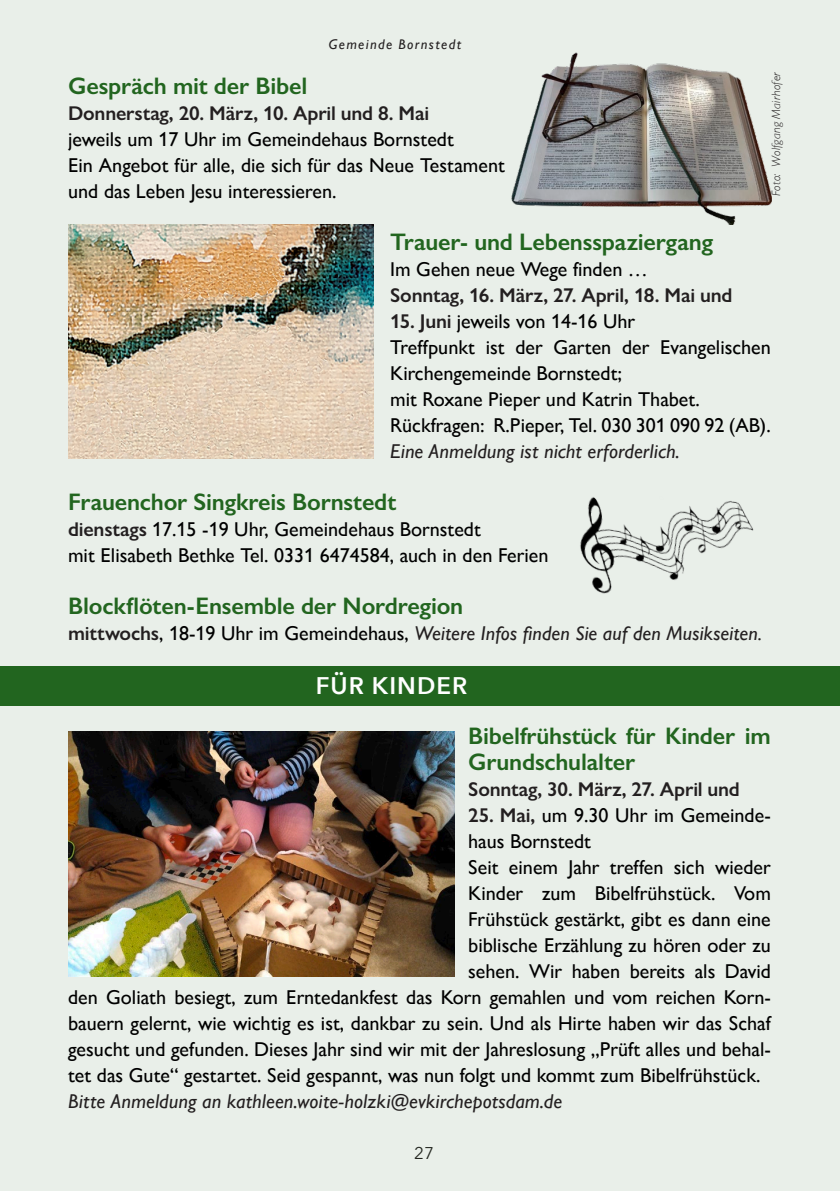
<style>
.page{position:relative;width:840px;height:1191px;background:#fff}
.page>*{position:absolute;margin:0;border:0;box-sizing:border-box;transform-origin:0 0}
.t1{font:600 24px/26px "Gill Sans";letter-spacing:-.005em;color:#22651f}
.t2{font:600 24px "Avenir Next";letter-spacing:.045em;color:#fff}
.t3{font:20px/26px "Gill Sans Nova";color:#000}
.t4{font:600 20px "Gill Sans Nova";letter-spacing:-.01em;color:#231f20}
.t5{font:italic 20px "Gill Sans Nova";letter-spacing:.005em;color:#231f20}
.t6{font:italic 20px "Gill Sans";letter-spacing:.01em;color:#231f20}
.t7{font:17px "Avenir Next";color:#231f20}
.t8{font:italic 14px "Gill Sans Nova";letter-spacing:.1em;color:#231f20}
.t9{font:italic 300 12.2px "Gill Sans";letter-spacing:.025em;color:#231f20}
.s1{font-weight:600;color:#231f20}
.s2{font-family:"Gill Sans Nova";font-weight:600;font-style:normal}
.s3{font-family:"Gill Sans Nova";font-style:normal;color:#000}
</style>
<div class="page">
<div style="left:0;top:0;width:839px;height:1191px;background:#e9efe9"></div>
<img style="left:68px;top:224px;width:305px;height:234px">
<img style="left:511px;top:52px;width:260px;height:172px">
<img style="left:580px;top:497px;width:174px;height:97px">
<div style="left:0;top:666px;width:839px;height:40px;background:#22651f"></div>
<img style="left:68px;top:731px;width:386px;height:245px">
<p class="t8" style="left:329px;top:36px;width:134px">Gemeinde Bornstedt</p>
<p class="t9" style="left:768px;top:196px;width:126px;rotate:-90deg">Foto: Wolfgang Mairhofer</p>
<p class="t1" style="left:68px;top:73px;width:240px">Gespräch mit der Bibel</p>
<p class="t4" style="left:68px;top:101px;width:362px">Donnerstag, 20. März, 10. April und 8. Mai</p>
<p class="t3" style="left:68px;top:126px;width:438px">jeweils um 17 Uhr im Gemeindehaus Bornstedt<br>Ein Angebot für alle, die sich für das Neue Testament und das Leben Jesu interessieren.</p>
<p class="t1" style="left:390px;top:229px;width:324px">Trauer- und Lebensspaziergang</p>
<p class="t3" style="left:390px;top:256px;width:259px">Im Gehen neue Wege finden …</p>
<p class="t4" style="left:390px;top:283px;width:343px">Sonntag, 16. März, 27. April, 18. Mai und</p>
<p class="t3" style="left:390px;top:308px;width:382px"><span class="s1">15. Juni</span> jeweils von 14-16 Uhr<br>Treffpunkt ist der Garten der Evangelischen Kirchengemeinde Bornstedt;<br>mit Roxane Pieper und Katrin Thabet.<br>Rückfragen: R.Pieper, Tel. 030 301 090 92 (AB).</p>
<p class="t5" style="left:390px;top:440px;width:291px">Eine Anmeldung ist nicht erforderlich.</p>
<p class="t1" style="left:68px;top:489px;width:329px">Frauenchor Singkreis Bornstedt</p>
<p class="t3" style="left:68px;top:516px;width:481px"><span class="s1">dienstags</span> 17.15 -19 Uhr, Gemeindehaus Bornstedt<br>mit Elisabeth Bethke Tel. 0331 6474584, auch in den Ferien</p>
<p class="t1" style="left:68px;top:593px;width:396px">Blockflöten-Ensemble der Nordregion</p>
<p class="t6" style="left:68px;top:622px;width:695px"><span class="s2">mittwochs</span><span class="s3">, 18-19 Uhr im Gemeindehaus,</span> Weitere Infos finden Sie auf den Musikseiten.</p>
<p class="t2" style="left:316px;top:664px;width:153px">FÜR KINDER</p>
<p class="t1" style="left:468px;top:723px;width:304px">Bibelfrühstück für Kinder im<br>Grundschulalter</p>
<p class="t4" style="left:468px;top:777px;width:273px">Sonntag, 30. März, 27. April und</p>
<p class="t3" style="left:468px;top:802px;width:304px"><span class="s1">25. Mai,</span> um 9.30 Uhr im Gemeinde-</p>
<p class="t3" style="left:468px;top:828px;width:124px">haus Bornstedt</p>
<p class="t3" style="left:468px;top:854px;width:304px">Seit einem Jahr treffen sich wieder</p>
<p class="t3" style="left:468px;top:880px;width:304px">Kinder zum Bibelfrühstück. Vom</p>
<p class="t3" style="left:468px;top:906px;width:304px">Frühstück gestärkt, gibt es dann eine</p>
<p class="t3" style="left:468px;top:932px;width:304px">biblische Erzählung zu hören oder zu</p>
<p class="t3" style="left:468px;top:958px;width:304px">sehen. Wir haben bereits als David</p>
<p class="t3" style="left:68px;top:984px;width:704px">den Goliath besiegt, zum Erntedankfest das Korn gemahlen und vom reichen Korn-</p>
<p class="t3" style="left:68px;top:1010px;width:703px">bauern gelernt, wie wichtig es ist, dankbar zu sein. Und als Hirte haben wir das Schaf</p>
<p class="t3" style="left:68px;top:1036px;width:704px">gesucht und gefunden. Dieses Jahr sind wir mit der Jahreslosung „Prüft alles und behal-</p>
<p class="t3" style="left:68px;top:1062px;width:693px">tet das Gute“ gestartet. Seid gespannt, was nun folgt und kommt zum Bibelfrühstück.</p>
<p class="t5" style="left:68px;top:1090px;width:495px">Bitte Anmeldung an kathleen.woite-holzki@evkirchepotsdam.de</p>
<p class="t7" style="left:414px;top:1138px;width:21px">27</p>
</div>
